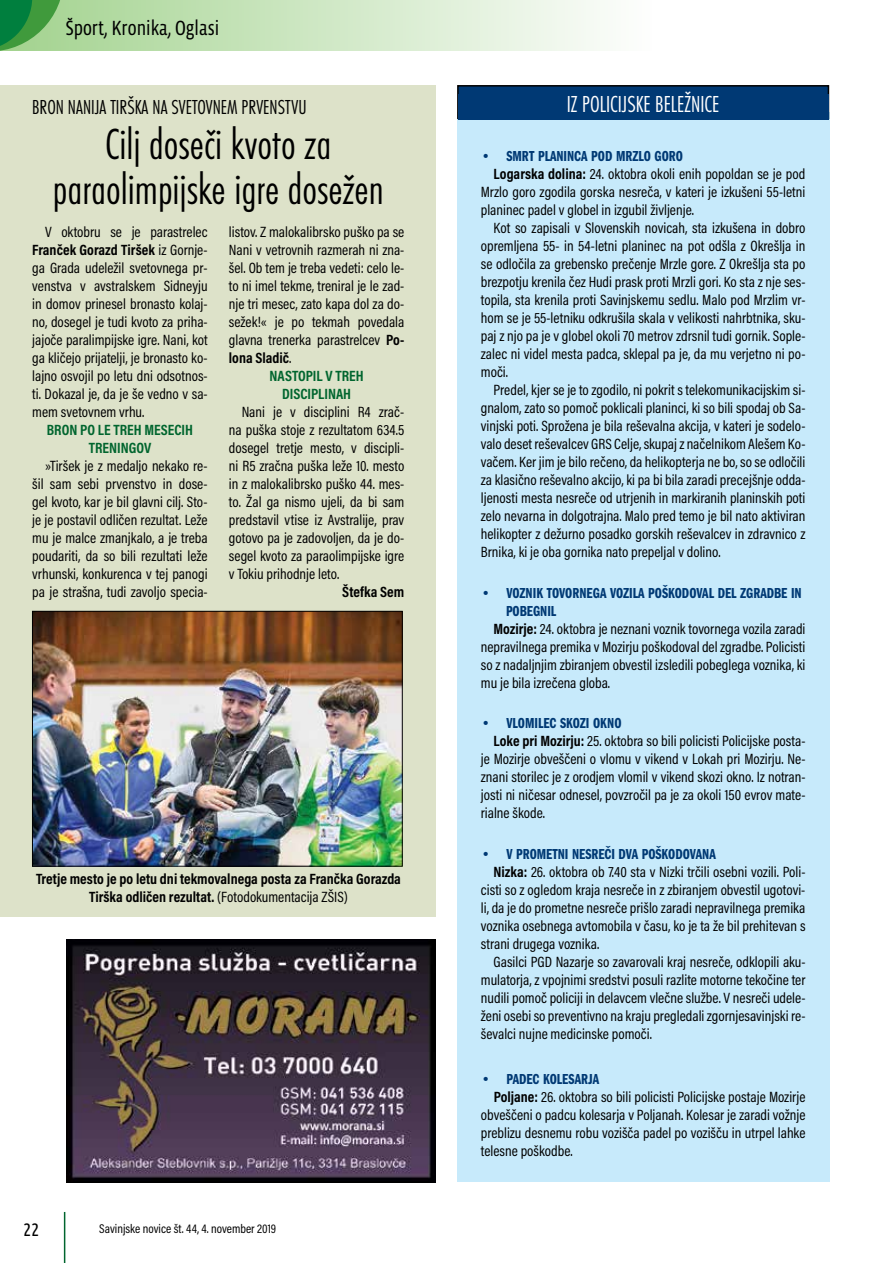
<style>
.page{position:relative;width:893px;height:1263px;background:#fff}
.page>*{position:absolute;margin:0;border:0;box-sizing:border-box;transform-origin:0 0}
.t1{font:45px/45px "Futura TEE Ligh Cond";color:#000;text-align:center}
.t2{font:24px "Futura TEE Ligh Cond";color:#fff}
.t3{font:21px "Futura TEE Ligh Cond";color:#000}
.t4{font:21px "Vista Sans Nar OTCE";color:#000}
.t5{font:18px "Ubuntu Condensed";color:#000}
.t6{font:15px/18px "Acumin Pro Cond";color:#000;text-align:justify}
.t7{font:15px/18px "Franklin Got Itc TEE Demi Comp";color:#003974}
.t8{font:700 15px/18px "Acumin Pro Cond";color:#000;text-align:center}
.t9{font:700 15px/18px "Acumin Pro Cond";color:#00652e;text-align:center}
.t10{font:12.75px "Acumin Pro Cond";color:#000}
.s1{font-weight:700}
.s2{font-weight:400}
</style>
<div class="page">
<div style="left:0;top:0;width:652px;height:51px;background:linear-gradient(to right,#a2d28e,#fefefd)"></div>
<hr style="left:64px;top:1212px;width:1px;height:51px;background:#00652e">
<svg style="left:0;top:0;width:64px;height:51px;background:#50a65b"></svg>
<div style="left:0;top:85px;width:436px;height:831px;background:#dde2c9"></div>
<img style="left:66px;top:940px;width:370px;height:242px">
<img style="left:34px;top:613px;width:366px;height:251px">
<div style="left:32px;top:611px;width:370px;height:255px;border:1px solid #000"></div>
<div style="left:457px;top:113px;width:372px;height:1069px;background:#c7eafb"></div>
<div style="left:458px;top:86px;width:370px;height:32px;background:#003974"></div>
<div style="left:457px;top:85px;width:372px;height:34px;border:2px solid #000"></div>
<div style="left:458px;top:94px;width:370px;height:25px;background:#003974"></div>
<h3 class="t4" style="left:65px;top:16px;width:155px">Šport, Kronika, Oglasi</h3>
<h3 class="t3" style="left:32px;top:95px;width:276px">BRON NANIJA TIRŠKA NA SVETOVNEM PRVENSTVU</h3>
<h1 class="t1" style="left:53px;top:122px;width:332px">Cilj doseči kvoto za paraolimpijske igre dosežen</h1>
<p class="t6" style="left:32px;top:222px;width:177px;text-indent:13px">V oktobru se je parastrelec <span class="s1">Franček Gorazd Tiršek</span> iz Gornje&shy;ga Grada udeležil svetovnega pr&shy;venstva v avstralskem Sidneyju in domov prinesel bronasto kolaj&shy;no, dosegel je tudi kvoto za priha&shy;jajoče paralimpijske igre. Nani, kot ga kličejo prijatelji, je bronasto ko&shy;lajno osvojil po letu dni odsotnos&shy;ti. Dokazal je, da je še vedno v sa&shy;mem svetovnem vrhu.</p>
<p class="t9" style="left:47px;top:420px;width:148px">BRON PO LE TREH MESECIH<br>TRENINGOV</p>
<p class="t6" style="left:32px;top:456px;width:177px;text-indent:13px">»Tiršek je z medaljo nekako re&shy;šil sam sebi prvenstvo in dose&shy;gel kvoto, kar je bil glavni cilj. Sto&shy;je je postavil odličen rezultat. Leže mu je malce zmanjkalo, a je treba poudariti, da so bili rezultati leže vrhunski, konkurenca v tej panogi pa je strašna, tudi zavoljo specia-</p>
<p class="t6" style="left:229px;top:222px;width:177px">listov. Z malokalibrsko puško pa se</p>
<p class="t6" style="left:229px;top:240px;width:177px">Nani v vetrovnih razmerah ni zna-</p>
<p class="t6" style="left:229px;top:258px;width:177px">šel. Ob tem je treba vedeti: celo le-</p>
<p class="t6" style="left:229px;top:276px;width:177px">to ni imel tekme, treniral je le zad-</p>
<p class="t6" style="left:229px;top:294px;width:177px">nje tri mesec, zato kapa dol za do-</p>
<p class="t6" style="left:229px;top:312px;width:177px">sežek!« je po tekmah povedala</p>
<p class="t6" style="left:229px;top:330px;width:177px">glavna trenerka parastrelcev <span class="s1">Po-</span></p>
<p class="t8" style="left:229px;top:348px;width:64px">lona Sladič<span class="s2">.</span></p>
<p class="t9" style="left:270px;top:366px;width:96px">NASTOPIL V TREH</p>
<p class="t9" style="left:282px;top:384px;width:70px">DISCIPLINAH</p>
<p class="t6" style="left:229px;top:402px;width:177px;text-indent:13px">Nani je v disciplini R4 zrač&shy;na puška stoje z rezultatom 634.5 dosegel tretje mesto, v discipli&shy;ni R5 zračna puška leže 10. mesto in z malokalibrsko puško 44. mes&shy;to. Žal ga nismo ujeli, da bi sam predstavil vtise iz Avstralije, prav gotovo pa je zadovoljen, da je do&shy;segel kvoto za paraolimpijske igre v Tokiu prihodnje leto.</p>
<p class="t8" style="left:342px;top:582px;width:64px">Štefka Sem</p>
<p class="t8" style="left:36px;top:870px;width:366px">Tretje mesto je po letu dni tekmovalnega posta za Frančka Gorazda<br>Tirška odličen rezultat. <span class="s2">(Fotodokumentacija ZŠIS)</span></p>
<p class="t5" style="left:24px;top:1219px;width:17px">22</p>
<p class="t10" style="left:99px;top:1221px;width:178px">Savinjske novice št. 44, 4. november 2019</p>
<h2 class="t2" style="left:567px;top:91px;width:154px">IZ POLICIJSKE BELEŽNICE</h2>
<p class="t7" style="left:481px;top:147px;width:204px">• SMRT PLANINCA POD MRZLO GORO</p>
<p class="t6" style="left:481px;top:165px;width:326px;text-indent:13px"><span class="s1">Logarska dolina:</span> 24. oktobra okoli enih popoldan se je pod Mrzlo goro zgodila gorska nesreča, v kateri je izkušeni 55-letni planinec padel v globel in izgubil življenje.</p>
<p class="t6" style="left:481px;top:219px;width:326px;text-indent:13px">Kot so zapisali v Slovenskih novicah, sta izkušena in dobro opremljena 55- in 54-letni planinec na pot odšla z Okrešlja in se odločila za grebensko prečenje Mrzle gore. Z Okrešlja sta po brezpotju krenila čez Hudi prask proti Mrzli gori. Ko sta z nje ses&shy;topila, sta krenila proti Savinjskemu sedlu. Malo pod Mrzlim vr&shy;hom se je 55-letniku odkrušila skala v velikosti nahrbtnika, sku&shy;paj z njo pa je v globel okoli 70 metrov zdrsnil tudi gornik. Sople&shy;zalec ni videl mesta padca, sklepal pa je, da mu verjetno ni po&shy;moči.</p>
<p class="t6" style="left:481px;top:381px;width:326px;text-indent:13px">Predel, kjer se je to zgodilo, ni pokrit s telekomunikacijskim si&shy;gnalom, zato so pomoč poklicali planinci, ki so bili spodaj ob Sa&shy;vinjski poti. Sprožena je bila reševalna akcija, v kateri je sodelo&shy;valo deset reševalcev GRS Celje, skupaj z načelnikom Alešem Ko&shy;vačem. Ker jim je bilo rečeno, da helikopterja ne bo, so se odločili za klasično reševalno akcijo, ki pa bi bila zaradi precejšnje odda&shy;ljenosti mesta nesreče od utrjenih in markiranih planinskih poti zelo nevarna in dolgotrajna. Malo pred temo je bil nato aktiviran helikopter z dežurno posadko gorskih reševalcev in zdravnico z Brnika, ki je oba gornika nato prepeljal v dolino.</p>
<p class="t7" style="left:506px;top:584px;width:297px;text-indent:-25px">• VOZNIK TOVORNEGA VOZILA POŠKODOVAL DEL ZGRADBE IN<br>POBEGNIL</p>
<p class="t6" style="left:481px;top:619px;width:326px;text-indent:13px"><span class="s1">Mozirje:</span> 24. oktobra je neznani voznik tovornega vozila zaradi nepravilnega premika v Mozirju poškodoval del zgradbe. Policisti so z nadaljnjim zbiranjem obvestil izsledili pobeglega voznika, ki mu je bila izrečena globa.</p>
<p class="t7" style="left:481px;top:714px;width:142px">• VLOMILEC SKOZI OKNO</p>
<p class="t6" style="left:481px;top:732px;width:326px;text-indent:13px"><span class="s1">Loke pri Mozirju:</span> 25. oktobra so bili policisti Policijske posta&shy;je Mozirje obveščeni o vlomu v vikend v Lokah pri Mozirju. Ne&shy;znani storilec je z orodjem vlomil v vikend skozi okno. Iz notran&shy;josti ni ničesar odnesel, povzročil pa je za okoli 150 evrov mate&shy;rialne škode.</p>
<p class="t7" style="left:481px;top:845px;width:236px">• V PROMETNI NESREČI DVA POŠKODOVANA</p>
<p class="t6" style="left:481px;top:862px;width:326px;text-indent:13px"><span class="s1">Nizka:</span> 26. oktobra ob 7.40 sta v Nizki trčili osebni vozili. Poli&shy;cisti so z ogledom kraja nesreče in z zbiranjem obvestil ugotovi&shy;li, da je do prometne nesreče prišlo zaradi nepravilnega premika voznika osebnega avtomobila v času, ko je ta že bil prehitevan s strani drugega voznika.</p>
<p class="t6" style="left:481px;top:952px;width:326px;text-indent:13px">Gasilci PGD Nazarje so zavarovali kraj nesreče, odklopili aku&shy;mulatorja, z vpojnimi sredstvi posuli razlite motorne tekočine ter nudili pomoč policiji in delavcem vlečne službe. V nesreči udele&shy;ženi osebi so preventivno na kraju pregledali zgornjesavinjski re&shy;ševalci nujne medicinske pomoči.</p>
<p class="t7" style="left:481px;top:1070px;width:120px">• PADEC KOLESARJA</p>
<p class="t6" style="left:481px;top:1087px;width:326px;text-indent:13px"><span class="s1">Poljane:</span> 26. oktobra so bili policisti Policijske postaje Mozirje obveščeni o padcu kolesarja v Poljanah. Kolesar je zaradi vožnje preblizu desnemu robu vozišča padel po vozišču in utrpel lahke telesne poškodbe.</p>
</div>
